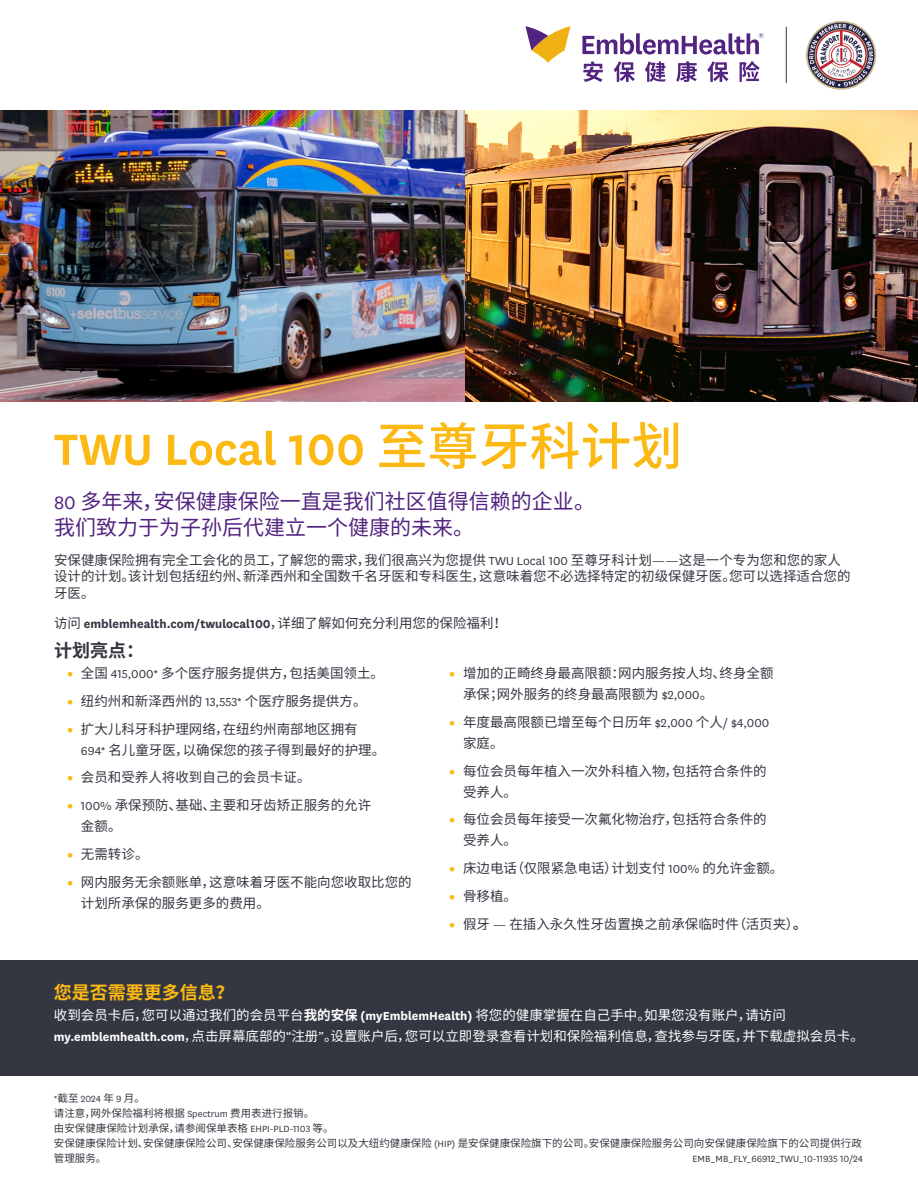
<style>
.page{position:relative;width:918px;height:1188px;background:#fff}
.page>*{position:absolute;margin:0;border:0;box-sizing:border-box;transform-origin:0 0}
.Title_National__yellow_or_purple{font:600 51px "National";color:#fdb913}
.Body_Copy_National_9_5_12_5{font:21px/25.5px "Noto Sans CJ Ksc";color:#522380}
.Body_Copy_National_9_5_12_5-2{font:700 18px "Noto Sans CJ Ksc";color:#fdb913}
.Body_Copy_National_9_5_12_5-3{font:700 18px "Noto Sans CJ Ksc";color:#343741}
.Bullted_Copy_National_9_5_12_5{font:13.5px/21px "Noto Sans CJ Ksc";color:#343741}
.Body_Copy_National_9_5_12_5-4{font:13.5px/21px "Noto Sans CJ Ksc";color:#fff}
.Body_Copy_National_9_5_12_5-5{font:13.5px/16.5px "Noto Sans CJ Ksc";color:#343741}
.Body_Copy_National_9_5_12_5-6{font:700 13.5px "National";color:#343741}
.EMB_Disclaimer___National{font:10.5px/15px "Noto Sans CJ Ksc";color:#343741}
.EMB_Disclaimer___National-2{font:10.5px "National";color:#343741}
.s1{font-family:"Noto Sans CJ Ksc";font-weight:500}
.s2{font-family:"National"}
.s3{font-family:"Noto Sans CJ Ksc";font-weight:400}
.s4{font-family:"National";font-weight:900;color:#fdb913}
.s5{font-weight:700}
.s6{font-family:"National";font-weight:700}
</style>
<div class="page">
<div style="left:0;top:960px;width:918px;height:116px;background:#343741"></div>
<img style="left:0;top:111px;width:918px;height:290px">
<img style="left:806px;top:21px;width:70px;height:69px">
<hr style="left:786px;top:27px;width:1px;height:56px;background:#343741">
<svg style="left:525px;top:26px;width:46px;height:37px"></svg>
<svg style="left:582px;top:33px;width:182px;height:21px"></svg>
<svg style="left:583px;top:61px;width:20px;height:21px"></svg>
<svg style="left:614px;top:61px;width:21px;height:21px"></svg>
<svg style="left:645px;top:61px;width:21px;height:21px"></svg>
<svg style="left:676px;top:61px;width:21px;height:21px"></svg>
<svg style="left:707px;top:61px;width:22px;height:21px"></svg>
<svg style="left:740px;top:61px;width:20px;height:21px"></svg>
<p class="Title_National__yellow_or_purple" style="left:54px;top:414px;width:630px">TWU Local 100 <span class="s1">至尊牙科计划</span></p>
<p class="Body_Copy_National_9_5_12_5" style="left:54px;top:489px;width:543px"><span class="s2">80</span> 多年来，安保健康保险一直是我们社区值得信赖的企业。我们致力于为子孙后代建立一个健康的未来。</p>
<p class="Body_Copy_National_9_5_12_5-5" style="left:54px;top:552px;width:798px">安保健康保险拥有完全工会化的员工，了解您的需求，我们很高兴为您提供 <span class="s2">TWU Local 100</span> 至尊牙科计划<span class="s2">——</span>这是一个专为您和您的家人设计的计划。该计划包括纽约州、新泽西州和全国数千名牙医和专科医生，这意味着您不必选择特定的初级保健牙医。您可以选择适合您的牙医。</p>
<p class="Body_Copy_National_9_5_12_5-6" style="left:54px;top:614px;width:455px"><span class="s3">访问</span> emblemhealth.com/twulocal100<span class="s3">，详细了解如何充分利用您的保险福利！</span></p>
<p class="Body_Copy_National_9_5_12_5-3" style="left:54px;top:640px;width:91px">计划亮点：</p>
<p class="Bullted_Copy_National_9_5_12_5" style="left:67px;top:663px;width:318px"><span class="s4">•</span> 全国 <span class="s2">415,000*</span> 多个医疗服务提供方，包括美国领土。</p>
<p class="Bullted_Copy_National_9_5_12_5" style="left:67px;top:691px;width:301px"><span class="s4">•</span> 纽约州和新泽西州的 <span class="s2">13,553*</span> 个医疗服务提供方。</p>
<p class="Bullted_Copy_National_9_5_12_5" style="left:81px;top:719px;width:306px;text-indent:-14px"><span class="s4">•</span> 扩大儿科牙科护理网络，在纽约州南部地区拥有<br><span class="s2">694*</span> 名儿童牙医，以确保您的孩子得到最好的护理。</p>
<p class="Bullted_Copy_National_9_5_12_5" style="left:67px;top:767px;width:245px"><span class="s4">•</span> 会员和受养人将收到自己的会员卡证。</p>
<p class="Bullted_Copy_National_9_5_12_5" style="left:81px;top:795px;width:292px;text-indent:-14px"><span class="s4">•</span> <span class="s2">100%</span> 承保预防、基础、主要和牙齿矫正服务的允许金额。</p>
<p class="Bullted_Copy_National_9_5_12_5" style="left:67px;top:844px;width:83px"><span class="s4">•</span> 无需转诊。</p>
<p class="Bullted_Copy_National_9_5_12_5" style="left:81px;top:872px;width:332px;text-indent:-14px"><span class="s4">•</span> 网内服务无余额账单，这意味着牙医不能向您收取比您的计划所承保的服务更多的费用。</p>
<p class="Bullted_Copy_National_9_5_12_5" style="left:463px;top:663px;width:312px;text-indent:-14px"><span class="s4">•</span> 增加的正畸终身最高限额：网内服务按人均、终身全额承保；网外服务的终身最高限额为 <span class="s2">$2,000</span>。</p>
<p class="Bullted_Copy_National_9_5_12_5" style="left:463px;top:712px;width:308px;text-indent:-14px"><span class="s4">•</span> 年度最高限额已增至每个日历年 <span class="s2">$2,000</span> 个人<span class="s2">/ $4,000</span>家庭。</p>
<p class="Bullted_Copy_National_9_5_12_5" style="left:463px;top:761px;width:305px;text-indent:-14px"><span class="s4">•</span> 每位会员每年植入一次外科植入物，包括符合条件的受养人。</p>
<p class="Bullted_Copy_National_9_5_12_5" style="left:463px;top:809px;width:305px;text-indent:-14px"><span class="s4">•</span> 每位会员每年接受一次氟化物治疗，包括符合条件的受养人。</p>
<p class="Bullted_Copy_National_9_5_12_5" style="left:450px;top:858px;width:335px"><span class="s4">•</span> 床边电话（仅限紧急电话）计划支付 <span class="s2">100%</span> 的允许金额。</p>
<p class="Bullted_Copy_National_9_5_12_5" style="left:450px;top:886px;width:69px"><span class="s4">•</span> 骨移植。</p>
<p class="Bullted_Copy_National_9_5_12_5" style="left:450px;top:914px;width:359px"><span class="s4">•</span> 假牙 <span class="s2">—</span> 在插入永久性牙齿置换之前承保临时件（活页夹）<span class="s5">。</span></p>
<p class="Body_Copy_National_9_5_12_5-2" style="left:54px;top:982px;width:181px">您是否需要更多信息？</p>
<p class="Body_Copy_National_9_5_12_5-4" style="left:54px;top:1004px;width:812px">收到会员卡后，您可以通过我们的会员平台<span class="s5">我的安保</span> <span class="s6">(myEmblemHealth)</span> 将您的健康掌握在自己手中。如果您没有账户，请访问<span class="s6">my.emblemhealth.com</span>，点击屏幕底部的<span class="s2">“</span>注册<span class="s2">”</span>。设置账户后，您可以立即登录查看计划和保险福利信息，查找参与牙医，并下载虚拟会员卡。</p>
<p class="EMB_Disclaimer___National" style="left:54px;top:1091px;width:262px"><span class="s2">*</span>截至 <span class="s2">2024</span> 年 <span class="s2">9</span> 月。<br>请注意，网外保险福利将根据 <span class="s2">Spectrum</span> 费用表进行报销。</p>
<p class="EMB_Disclaimer___National" style="left:54px;top:1121px;width:281px">由安保健康保险计划承保，请参阅保单表格 <span class="s2">EHPI-PLD-1103</span> 等。</p>
<p class="EMB_Disclaimer___National" style="left:54px;top:1136px;width:810px">安保健康保险计划、安保健康保险公司、安保健康保险服务公司以及大纽约健康保险 <span class="s2">(HIP)</span> 是安保健康保险旗下的公司。安保健康保险服务公司向安保健康保险旗下的公司提供行政管理服务。</p>
<p class="EMB_Disclaimer___National-2" style="left:693px;top:1152px;width:172px">EMB_MB_FLY_66912_TWU_10-11935 10/24</p>
</div>
